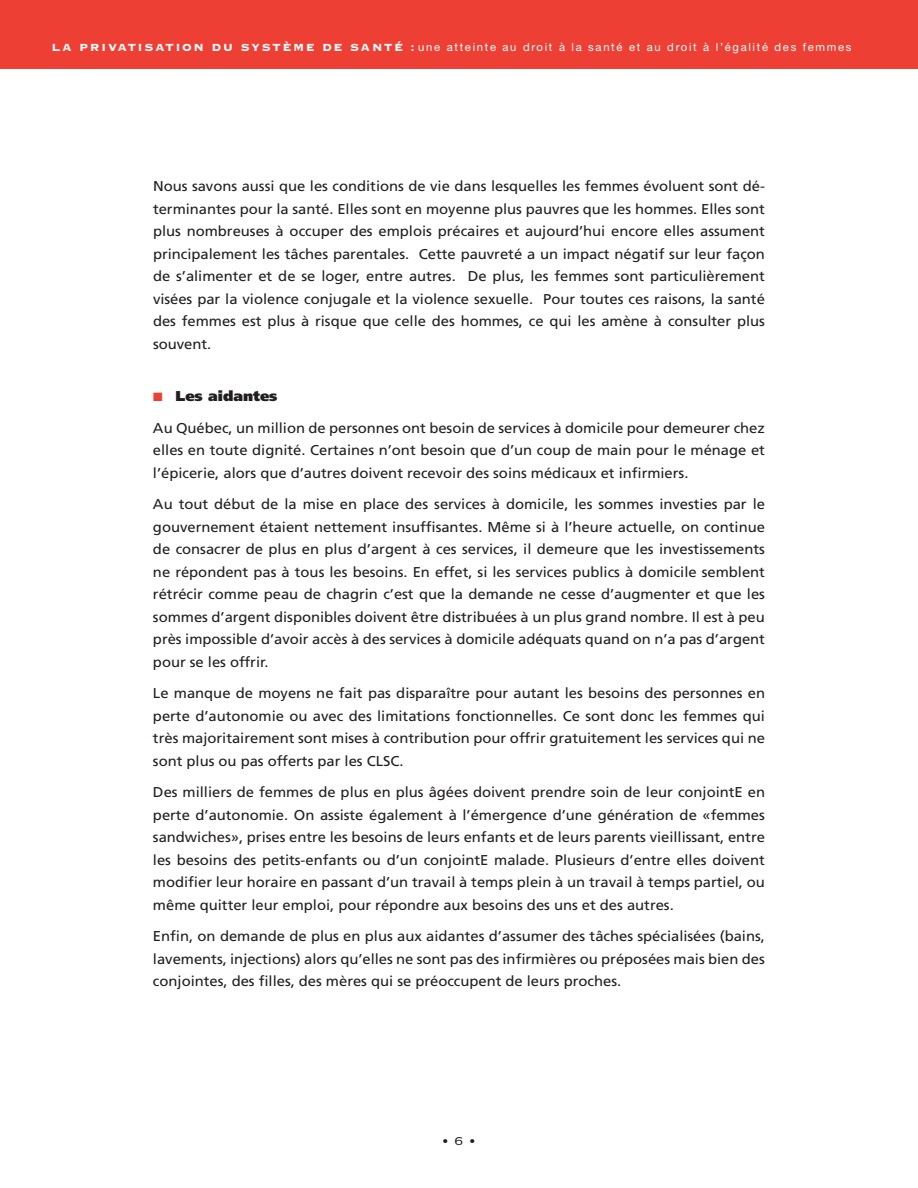
<style>
.page{position:relative;width:918px;height:1188px;background:#fff}
.page>*{position:absolute;margin:0;border:0;box-sizing:border-box;transform-origin:0 0}
.t1{font:15px "Copperplate Thirty Two BC";color:#231f20;scale:1.04 1}
.t2{font:14.25px/22.5px "Frutiger";color:#231f20;text-align:justify;scale:1.04 1}
.t3{font:900 14.25px "Frutiger";color:#231f20;scale:1.04 1}
.t4{font:11.25px "Helvetica Neue";letter-spacing:.15em;color:#fff}
.s1{font-family:"Copperplate Thirty Three BC";font-size:13.5px}
.s2{color:#ee3f34}
</style>
<div class="page">
<div style="left:0;top:0;width:918px;height:68px;background:#ee3f34"></div>
<p class="t4" style="left:51px;top:40px;width:802px"><span class="s1">LA PRIVATISATION DU SYSTÈME DE SANTÉ :</span> une atteinte au droit à la santé et au droit à l’égalité des femmes</p>
<p class="t2" style="left:153px;top:175px;width:590px">Nous savons aussi que les conditions de vie dans lesquelles les femmes évoluent sont dé&shy;terminantes pour la santé. Elles sont en moyenne plus pauvres que les hommes. Elles sont plus nombreuses à occuper des emplois précaires et aujourd’hui encore elles assument principalement les tâches parentales. Cette pauvreté a un impact négatif sur leur façon de s’alimenter et de se loger, entre autres. De plus, les femmes sont particulièrement visées par la violence conjugale et la violence sexuelle. Pour toutes ces raisons, la santé des femmes est plus à risque que celle des hommes, ce qui les amène à consulter plus souvent.</p>
<p class="t3" style="left:153px;top:387px;width:121px"><span class="s2">■</span> Les aidantes</p>
<p class="t2" style="left:153px;top:416px;width:590px">Au Québec, un million de personnes ont besoin de services à domicile pour demeurer chez elles en toute dignité. Certaines n’ont besoin que d’un coup de main pour le ménage et l’épicerie, alors que d’autres doivent recevoir des soins médicaux et infirmiers.</p>
<p class="t2" style="left:153px;top:493px;width:590px">Au tout début de la mise en place des services à domicile, les sommes investies par le gouvernement étaient nettement insuffisantes. Même si à l’heure actuelle, on continue de consacrer de plus en plus d’argent à ces services, il demeure que les investissements ne répondent pas à tous les besoins. En effet, si les services publics à domicile semblent rétrécir comme peau de chagrin c’est que la demande ne cesse d’augmenter et que les sommes d’argent disponibles doivent être distribuées à un plus grand nombre. Il est à peu près impossible d’avoir accès à des services à domicile adéquats quand on n’a pas d’argent pour se les offrir.</p>
<p class="t2" style="left:153px;top:682px;width:590px">Le manque de moyens ne fait pas disparaître pour autant les besoins des personnes en perte d’autonomie ou avec des limitations fonctionnelles. Ce sont donc les femmes qui très majoritairement sont mises à contribution pour offrir gratuitement les services qui ne sont plus ou pas offerts par les CLSC.</p>
<p class="t2" style="left:153px;top:781px;width:590px">Des milliers de femmes de plus en plus âgées doivent prendre soin de leur conjointE en perte d’autonomie. On assiste également à l’émergence d’une génération de «femmes sandwiches», prises entre les besoins de leurs enfants et de leurs parents vieillissant, entre les besoins des petits-enfants ou d’un conjointE malade. Plusieurs d’entre elles doivent modifier leur horaire en passant d’un travail à temps plein à un travail à temps partiel, ou même quitter leur emploi, pour répondre aux besoins des uns et des autres.</p>
<p class="t2" style="left:153px;top:925px;width:590px">Enfin, on demande de plus en plus aux aidantes d’assumer des tâches spécialisées (bains, lavements, injections) alors qu’elles ne sont pas des infirmières ou préposées mais bien des conjointes, des filles, des mères qui se préoccupent de leurs proches.</p>
<p class="t1" style="left:442px;top:1134px;width:35px">• 6 •</p>
</div>
